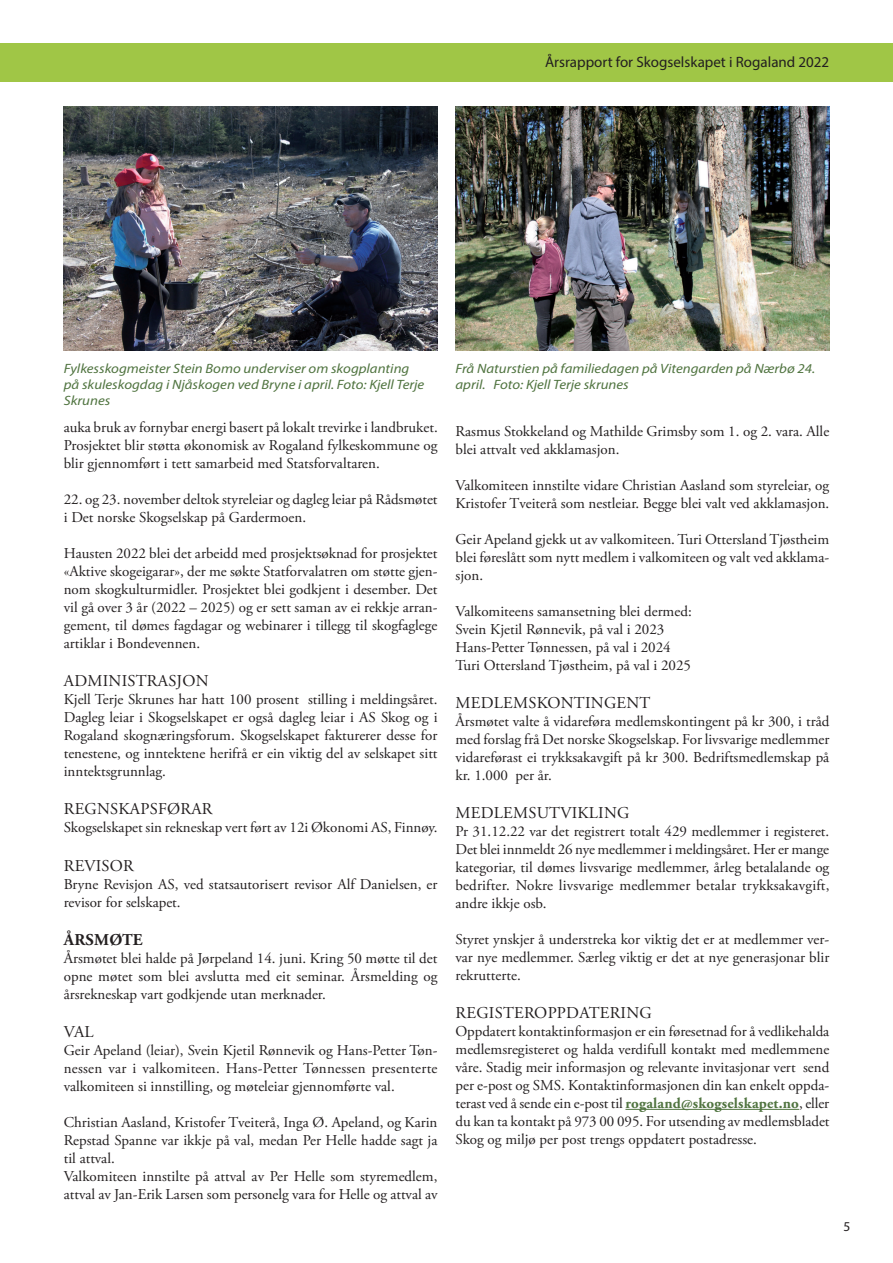
<style>
.page{position:relative;width:893px;height:1263px;background:#fff}
.page>*{position:absolute;margin:0;border:0;box-sizing:border-box;transform-origin:0 0}
.t1{font:16.5px "Adobe Garamond Pro";letter-spacing:.015em;color:#231f20}
.t2{font:700 16.5px "Adobe Garamond Pro";letter-spacing:.015em;color:#231f20}
.t3{font:15px/18px "Adobe Garamond Pro";color:#231f20;text-align:justify}
.t4{font:15px "Myriad Pro";color:#231f20}
.t5{font:italic 13.5px/16.2px "Myriad Pro";color:#507440;scale:1.1 1}
.t6{font:13.5px "Myriad Pro";color:#231f20}
.s1{font-weight:700;color:#507440}
</style>
<div class="page">
<div style="left:0;top:43px;width:893px;height:38px;background:#a0c646"></div>
<hr style="left:625px;top:1109px;width:174px;height:1px;background:#507440">
<img style="left:64px;top:106px;width:373px;height:244px">
<img style="left:455px;top:106px;width:374px;height:244px">
<p class="t4" style="left:545px;top:53px;width:286px">Årsrapport for Skogselskapet i Rogaland 2022</p>
<p class="t5" style="left:64px;top:360px;width:329px">Fylkesskogmeister Stein Bomo underviser om skogplanting på skuleskogdag i Njåskogen ved Bryne i april. Foto: Kjell Terje<br>Skrunes</p>
<p class="t5" style="left:455px;top:360px;width:329px">Frå Naturstien på familiedagen på Vitengarden på Nærbø 24. april. Foto: Kjell Terje skrunes</p>
<p class="t3" style="left:64px;top:419px;width:375px">auka bruk av fornybar energi basert på lokalt trevirke i landbruket.<br>Prosjektet blir støtta økonomisk av Rogaland fylkeskommune og blir gjennomført i tett samarbeid med Statsforvaltaren.</p>
<p class="t3" style="left:64px;top:491px;width:375px">22. og 23. november deltok styreleiar og dagleg leiar på Rådsmøtet i Det norske Skogselskap på Gardermoen.</p>
<p class="t3" style="left:64px;top:545px;width:375px">Hausten 2022 blei det arbeidd med prosjektsøknad for prosjektet «Aktive skogeigarar», der me søkte Statforvalatren om støtte gjen&shy;nom skogkulturmidler. Prosjektet blei godkjent i desember. Det vil gå over 3 år (2022 – 2025) og er sett saman av ei rekkje arran&shy;gement, til dømes fagdagar og webinarer i tillegg til skogfaglege artiklar i Bondevennen.</p>
<p class="t1" style="left:64px;top:670px;width:146px">ADMINISTRASJON</p>
<p class="t3" style="left:64px;top:690px;width:375px">Kjell Terje Skrunes har hatt 100 prosent stilling i meldingsåret.<br>Dagleg leiar i Skogselskapet er også dagleg leiar i AS Skog og i Rogaland skognæringsforum. Skogselskapet fakturerer desse for tenestene, og inntektene herifrå er ein viktig del av selskapet sitt inntektsgrunnlag.</p>
<p class="t1" style="left:64px;top:798px;width:150px">REGNSKAPSFØRAR</p>
<p class="t3" style="left:64px;top:818px;width:375px">Skogselskapet sin rekneskap vert ført av 12i Økonomi AS, Finnøy.</p>
<p class="t1" style="left:64px;top:856px;width:72px">REVISOR</p>
<p class="t3" style="left:64px;top:876px;width:375px">Bryne Revisjon AS, ved statsautorisert revisor Alf Danielsen, er revisor for selskapet.</p>
<p class="t2" style="left:64px;top:930px;width:80px">ÅRSMØTE</p>
<p class="t3" style="left:64px;top:950px;width:375px">Årsmøtet blei halde på Jørpeland 14. juni. Kring 50 møtte til det opne møtet som blei avslutta med eit seminar. Årsmelding og årsrekneskap vart godkjende utan merknader.</p>
<p class="t1" style="left:64px;top:1021px;width:31px">VAL</p>
<p class="t3" style="left:64px;top:1041px;width:375px">Geir Apeland (leiar), Svein Kjetil Rønnevik og Hans-Petter Tøn&shy;nessen var i valkomiteen. Hans-Petter Tønnessen presenterte valkomiteen si innstilling, og møteleiar gjennomførte val.</p>
<p class="t3" style="left:64px;top:1113px;width:375px;text-align:left">Christian Aasland, Kristofer Tveiterå, Inga Ø. Apeland, og Karin Repstad Spanne var ikkje på val, medan Per Helle hadde sagt ja til attval.<br>Valkomiteen innstilte på attval av Per Helle som styremedlem, attval av Jan-Erik Larsen som personelg vara for Helle og attval av</p>
<p class="t3" style="left:455px;top:423px;width:375px">Rasmus Stokkeland og Mathilde Grimsby som 1. og 2. vara. Alle blei attvalt ved akklamasjon.</p>
<p class="t3" style="left:455px;top:477px;width:375px">Valkomiteen innstilte vidare Christian Aasland som styreleiar, og<br>Kristofer Tveiterå som nestleiar. Begge blei valt ved akklamasjon.</p>
<p class="t3" style="left:455px;top:531px;width:375px">Geir Apeland gjekk ut av valkomiteen. Turi Ottersland Tjøstheim blei føreslått som nytt medlem i valkomiteen og valt ved akklama&shy;sjon.</p>
<p class="t3" style="left:455px;top:603px;width:238px;text-align:left">Valkomiteens samansetning blei dermed:<br>Svein Kjetil Rønnevik, på val i 2023<br>Hans-Petter Tønnessen, på val i 2024<br>Turi Ottersland Tjøstheim, på val i 2025</p>
<p class="t1" style="left:456px;top:693px;width:196px">MEDLEMSKONTINGENT</p>
<p class="t3" style="left:455px;top:713px;width:375px">Årsmøtet valte å vidareføra medlemskontingent på kr 300, i tråd med forslag frå Det norske Skogselskap. For livsvarige medlemmer vidareførast ei trykksakavgift på kr 300. Bedriftsmedlemskap på kr. 1.000 per år.</p>
<p class="t1" style="left:456px;top:803px;width:175px">MEDLEMSUTVIKLING</p>
<p class="t3" style="left:455px;top:823px;width:375px">Pr 31.12.22 var det registrert totalt 429 medlemmer i registeret.<br>Det blei innmeldt 26 nye medlemmer i meldingsåret. Her er mange kategoriar, til dømes livsvarige medlemmer, årleg betalalande og bedrifter. Nokre livsvarige medlemmer betalar trykksakavgift, andre ikkje osb.</p>
<p class="t3" style="left:455px;top:931px;width:375px">Styret ynskjer å understreka kor viktig det er at medlemmer ver&shy;var nye medlemmer. Særleg viktig er det at nye generasjonar blir rekrutterte.</p>
<p class="t1" style="left:456px;top:1003px;width:198px">REGISTEROPPDATERING</p>
<p class="t3" style="left:455px;top:1022px;width:375px">Oppdatert kontaktinformasjon er ein føresetnad for å vedlikehalda medlemsregisteret og halda verdifull kontakt med medlemmene våre. Stadig meir informasjon og relevante invitasjonar vert send per e-post og SMS. Kontaktinformasjonen din kan enkelt oppda&shy;terast ved å sende ein e-post til <span class="s1">rogaland@skogselskapet.no</span>, eller du kan ta kontakt på 973 00 095. For utsending av medlemsbladet Skog og miljø per post trengs oppdatert postadresse.</p>
<p class="t6" style="left:843px;top:1218px;width:8px">5</p>
</div>
